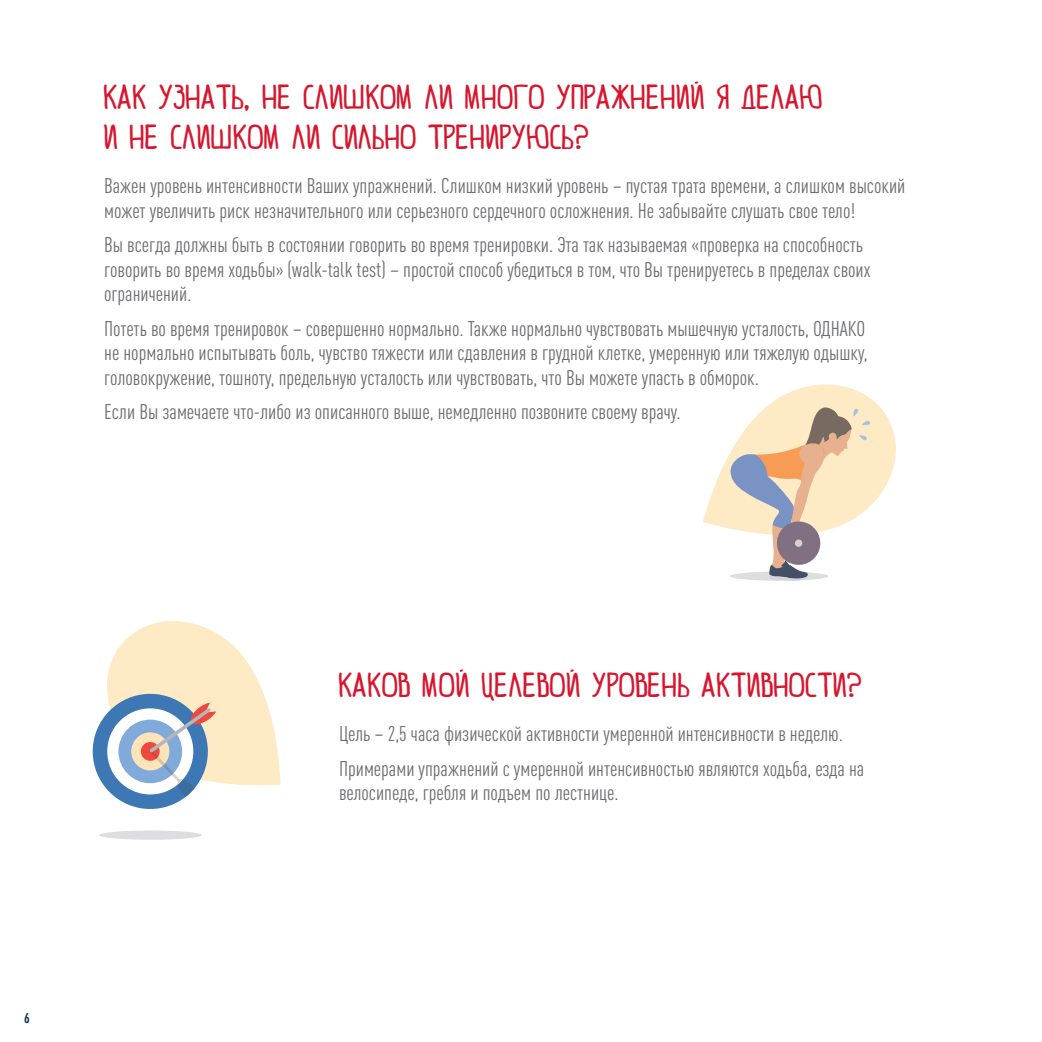
<style>
.page{position:relative;width:1042px;height:1042px;background:#fff}
.page>*{position:absolute;margin:0;border:0;box-sizing:border-box;transform-origin:0 0}
.t1{font:24.5px/40.2px "Karton";letter-spacing:.025em;color:#d7162e}
.t2{font:condensed 21px/24.5px "DIN Pro";color:#6c6d70}
.t3{font:700 condensed 14px "DIN Pro";color:#083458}
</style>
<div class="page">
<svg style="left:703px;top:384px;width:193px;height:197px"></svg>
<div style="left:99px;top:830px;width:103px;height:10px;background:#dddee0;border-radius:50%"></div>
<svg style="left:93px;top:621px;width:187px;height:188px"></svg>
<p class="t1" style="left:104px;top:77px;width:720px">Как узнать, не слишком ли много упражнений я делаю и не слишком ли сильно тренируюсь?</p>
<p class="t2" style="left:104px;top:172px;width:803px">Важен уровень интенсивности Ваших упражнений. Слишком низкий уровень – пустая трата времени, а слишком высокий может увеличить риск незначительного или серьезного сердечного осложнения. Не забывайте слушать свое тело!</p>
<p class="t2" style="left:104px;top:231px;width:768px">Вы всегда должны быть в состоянии говорить во время тренировки. Эта так называемая «проверка на способность говорить во время ходьбы» (walk-talk test) – простой способ убедиться в том, что Вы тренируетесь в пределах своих ограничений.</p>
<p class="t2" style="left:104px;top:315px;width:765px;text-align:justify">Потеть во время тренировок – совершенно нормально. Также нормально чувствовать мышечную усталость, ОДНАКО не нормально испытывать боль, чувство тяжести или сдавления в грудной клетке, умеренную или тяжелую одышку, головокружение, тошноту, предельную усталость или чувствовать, что Вы можете упасть в обморок.</p>
<p class="t2" style="left:104px;top:398px;width:578px">Если Вы замечаете что-либо из описанного выше, немедленно позвоните своему врачу.</p>
<p class="t3" style="left:24px;top:1007px;width:7px">6</p>
<p class="t1" style="left:339px;top:665px;width:524px">Каков мой целевой уровень активности?</p>
<p class="t2" style="left:339px;top:715px;width:527px;line-height:34.5px">Цель – 2,5 часа физической активности умеренной интенсивности в неделю.<br>Примерами упражнений с умеренной интенсивностью являются ходьба, езда на</p>
<p class="t2" style="left:339px;top:779px;width:281px">велосипеде, гребля и подъем по лестнице.</p>
</div>
